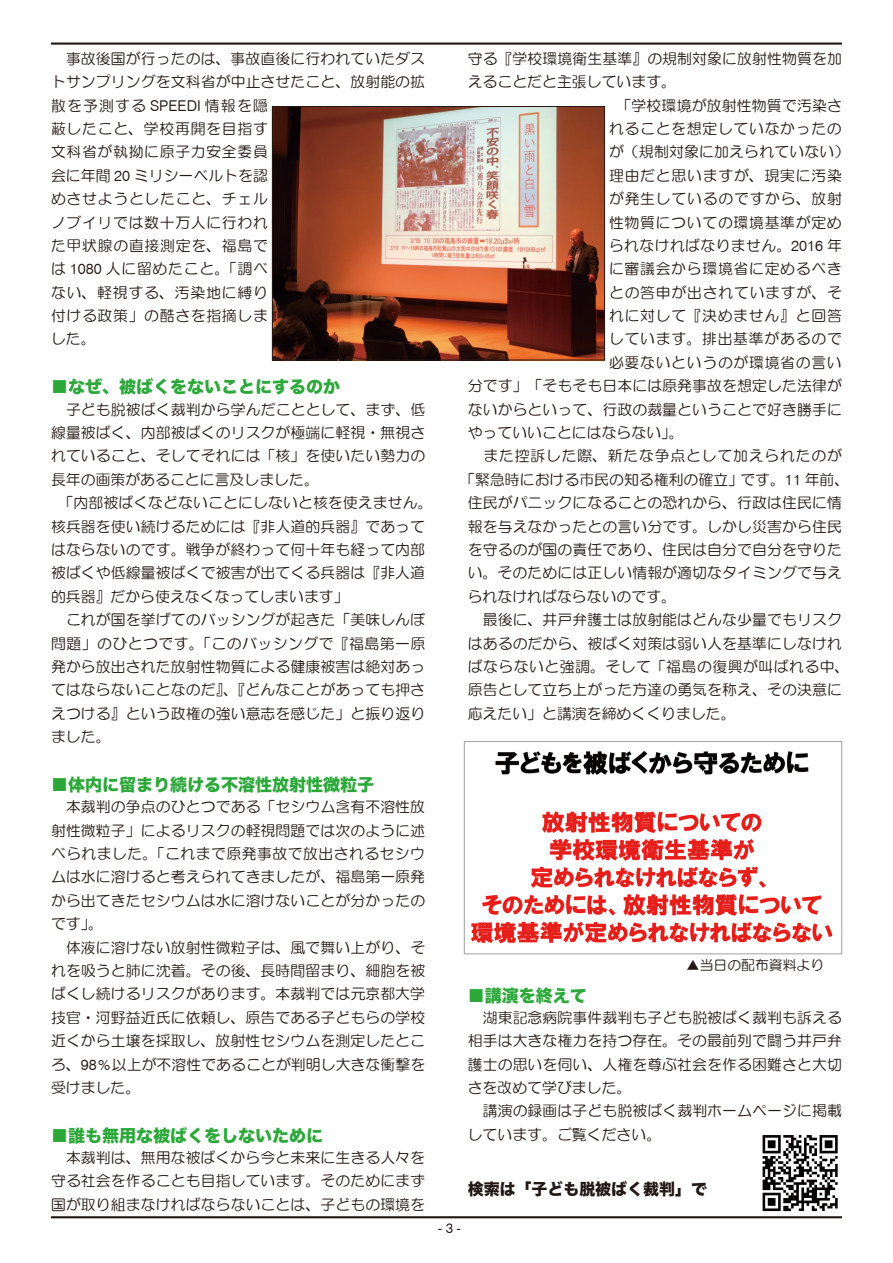
<style>
.page{position:relative;width:893px;height:1263px;background:#fff}
.page>*{position:absolute;margin:0;border:0;box-sizing:border-box;transform-origin:0 0}
.t1{font:16.95px "Hira Kaku Std W8";color:#2ba839}
.t2{font:15.9px "Hira Kaku Std W8";color:#231916}
.t3{font:14.85px/23.4px "Maru Gothic M";letter-spacing:.005em;color:#231916;text-align:justify}
.t4{font:14.85px/23.4px "Maru Gothic M";letter-spacing:.045em;color:#231916}
.t5{font:14.85px "Maru Gothic M";letter-spacing:.05em;color:#231916}
.t6{font:14.85px "Maru Gothic M";letter-spacing:.025em;color:#231916}
.t7{font:13.8px "Maru Gothic M";color:#231916}
</style>
<div class="page">
<hr style="left:51px;top:43px;width:791px;height:2px;background:#231916">
<hr style="left:51px;top:1216px;width:791px;height:2px;background:#231916">
<img style="left:274px;top:108px;width:329px;height:250px">
<div style="left:272px;top:106px;width:333px;height:254px;border:1px solid #231916"></div>
<img style="left:471px;top:751px;width:362px;height:193px">
<div style="left:464px;top:741px;width:378px;height:213px;border:1px solid #a0a0a1"></div>
<img style="left:762px;top:1135px;width:76px;height:77px">
<p class="t4" style="left:51px;top:47px;width:376px">　事故後国が行ったのは、事故直後に行われていたダストサンプリングを文科省が中止させたこと、放射能の拡散を予測する SPEEDI 情報を隠<br>蔽したこと、学校再開を目指す<br>文科省が執拗に原子力安全委員<br>会に年間 20 ミリシーベルトを認<br>めさせようとしたこと、チェル<br>ノブイリでは数十万人に行われ<br>た甲状腺の直接測定を、福島で<br>は 1080 人に留めたこと。「調べ<br>ない、軽視する、汚染地に縛り<br>付ける政策」の酷さを指摘しま<br>した。</p>
<p class="t1" style="left:51px;top:378px;width:291px">■なぜ、被ばくをないことにするのか</p>
<p class="t3" style="left:51px;top:398px;width:376px">　子ども脱被ばく裁判から学んだこととして、まず、低線量被ばく、内部被ばくのリスクが極端に軽視・無視されていること、そしてそれには「核」を使いたい勢力の長年の画策があることに言及しました。</p>
<p class="t3" style="left:51px;top:491px;width:383px;text-align:left">　「内部被ばくなどないことにしないと核を使えません。核兵器を使い続けるためには『非人道的兵器』であってはならないのです。戦争が終わって何十年も経って内部被ばくや低線量被ばくで被害が出てくる兵器は『非人道的兵器』だから使えなくなってしまいます」</p>
<p class="t3" style="left:51px;top:608px;width:376px">　これが国を挙げてのバッシングが起きた「美味しんぼ問題」のひとつです。「このバッシングで『福島第一原発から放出された放射性物質による健康被害は絶対あってはならないことなのだ』、『どんなことがあっても押さえつける』という政権の強い意志を感じた」と振り返りました。</p>
<p class="t1" style="left:51px;top:775px;width:325px">■体内に留まり続ける不溶性放射性微粒子</p>
<p class="t3" style="left:51px;top:795px;width:376px">　本裁判の争点のひとつである「セシウム含有不溶性放射性微粒子」によるリスクの軽視問題では次のように述べられました。「これまで原発事故で放出されるセシウムは水に溶けると考えられてきましたが、福島第一原発から出てきたセシウムは水に溶けないことが分かったのです」。</p>
<p class="t3" style="left:51px;top:936px;width:376px">　体液に溶けない放射性微粒子は、風で舞い上がり、それを吸うと肺に沈着。その後、長時間留まり、細胞を被ばくし続けるリスクがあります。本裁判では元京都大学技官・河野益近氏に依頼し、原告である子どもらの学校近くから土壌を採取し、放射性セシウムを測定したところ、98％以上が不溶性であることが判明し大きな衝撃を受けました。</p>
<p class="t1" style="left:51px;top:1126px;width:274px">■誰も無用な被ばくをしないために</p>
<p class="t3" style="left:51px;top:1146px;width:376px">　本裁判は、無用な被ばくから今と未来に生きる人々を守る社会を作ることも目指しています。そのためにまず国が取り組まなければならないことは、子どもの環境を</p>
<p class="t3" style="left:468px;top:47px;width:376px">守る『学校環境衛生基準』の規制対象に放射性物質を加えることだと主張しています。</p>
<p class="t3" style="left:609px;top:94px;width:234px">　「学校環境が放射性物質で汚染さ</p>
<p class="t4" style="left:609px;top:117px;width:234px">れることを想定していなかったの</p>
<p class="t3" style="left:609px;top:141px;width:242px">が（規制対象に加えられていない）</p>
<p class="t5" style="left:609px;top:167px;width:234px">理由だと思いますが、現実に汚染</p>
<p class="t5" style="left:609px;top:191px;width:234px">が発生しているのですから、放射</p>
<p class="t4" style="left:609px;top:211px;width:234px">性物質についての環境基準が定め</p>
<p class="t6" style="left:609px;top:237px;width:234px">られなければなりません。2016 年</p>
<p class="t4" style="left:609px;top:258px;width:234px">に審議会から環境省に定めるべき</p>
<p class="t5" style="left:609px;top:284px;width:234px">との答申が出されていますが、そ</p>
<p class="t5" style="left:609px;top:308px;width:234px">れに対して『決めません』と回答</p>
<p class="t5" style="left:609px;top:331px;width:234px">しています。排出基準があるので</p>
<p class="t4" style="left:609px;top:351px;width:234px">必要ないというのが環境省の言い</p>
<p class="t3" style="left:468px;top:375px;width:376px">分です」　「そもそも日本には原発事故を想定した法律が</p>
<p class="t3" style="left:468px;top:398px;width:376px">ないからといって、行政の裁量ということで好き勝手に</p>
<p class="t3" style="left:468px;top:421px;width:217px">やっていいことにはならない」。</p>
<p class="t5" style="left:468px;top:448px;width:376px">　また控訴した際、新たな争点として加えられたのが</p>
<p class="t3" style="left:460px;top:468px;width:391px">「緊急時における市民の知る権利の確立」です。11 年前、</p>
<p class="t3" style="left:468px;top:491px;width:376px">住民がパニックになることの恐れから、行政は住民に情</p>
<p class="t3" style="left:468px;top:515px;width:376px">報を与えなかったとの言い分です。しかし災害から住民</p>
<p class="t3" style="left:468px;top:538px;width:376px">を守るのが国の責任であり、住民は自分で自分を守りた</p>
<p class="t3" style="left:468px;top:562px;width:376px">い。そのためには正しい情報が適切なタイミングで与え</p>
<p class="t3" style="left:468px;top:585px;width:210px">られなければならないのです。</p>
<p class="t3" style="left:468px;top:608px;width:383px;text-align:left">　最後に、井戸弁護士は放射能はどんな少量でもリスクはあるのだから、被ばく対策は弱い人を基準にしなければならないと強調。そして「福島の復興が叫ばれる中、原告として立ち上がった方達の勇気を称え、その決意に応えたい」と講演を締めくくりました。</p>
<p class="t7" style="left:686px;top:958px;width:140px">▲当日の配布資料より</p>
<p class="t1" style="left:468px;top:986px;width:121px">■講演を終えて</p>
<p class="t3" style="left:468px;top:1006px;width:376px">　湖東記念病院事件裁判も子ども脱被ばく裁判も訴える相手は大きな権力を持つ存在。その最前列で闘う井戸弁護士の思いを伺い、人権を尊ぶ社会を作る困難さと大切さを改めて学びました。</p>
<p class="t3" style="left:468px;top:1099px;width:376px">　講演の録画は子ども脱被ばく裁判ホームページに掲載しています。ご覧ください。</p>
<p class="t2" style="left:468px;top:1180px;width:241px">検索は「子ども脱被ばく裁判」で</p>
<p class="t7" style="left:438px;top:1221px;width:25px">- 3 -</p>
</div>
